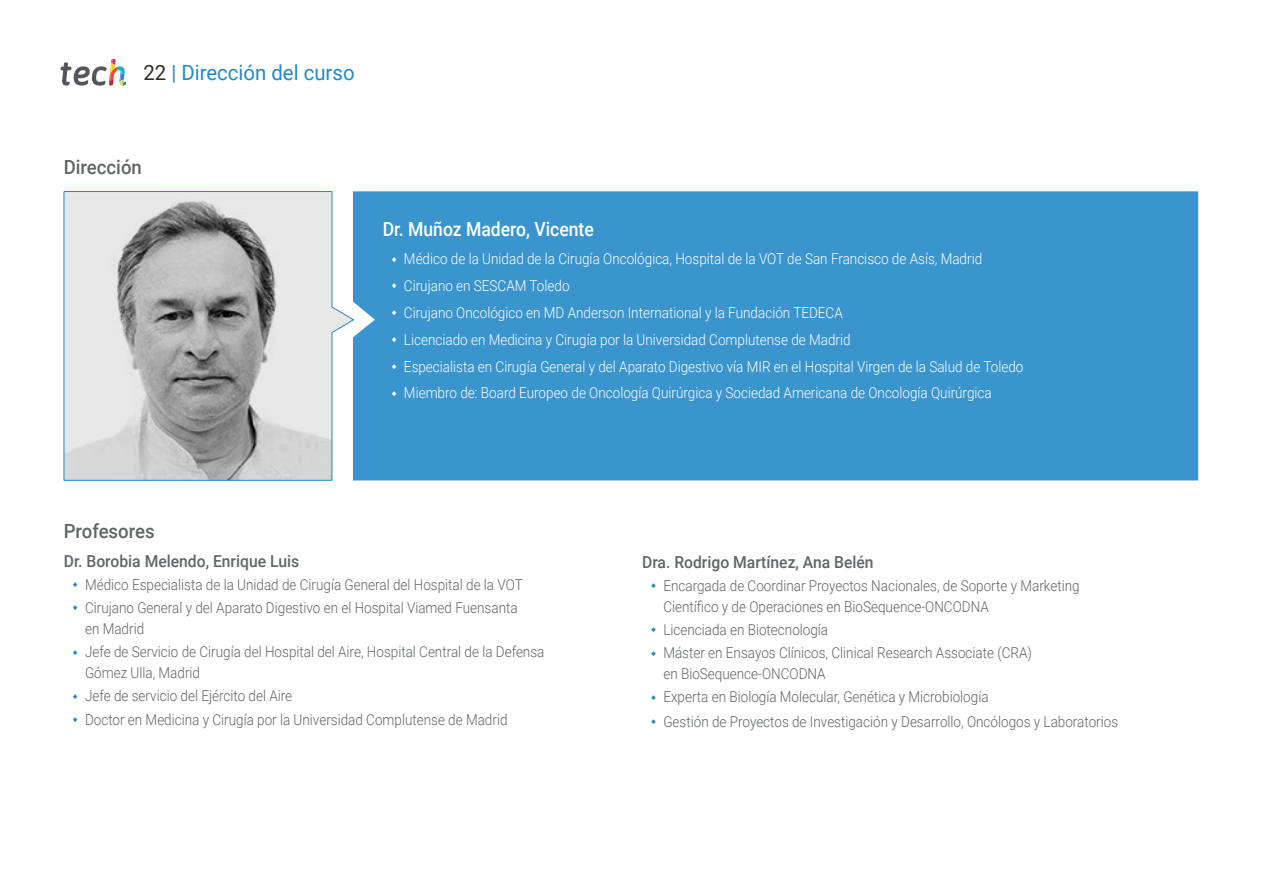
<style>
.page{position:relative;width:1263px;height:893px;background:#fff}
.page>*{position:absolute;margin:0;border:0;box-sizing:border-box;transform-origin:0 0}
.t1{font:21px "Roboto";color:#2488c9}
.t2{font:500 19.5px "Roboto";color:#fff;scale:.9 1}
.t3{font:500 19.5px "Roboto";color:#61646a;scale:.95 1}
.t4{font:500 16.5px "Roboto";color:#61646a;scale:.95 1}
.t5{font:300 15px/23.1px "Roboto";color:#61646a;scale:.9 1}
.t6{font:300 15px/26.7px "Roboto";color:#fff;scale:.9 1}
.s1{color:#312e20}
</style>
<div class="page">
<div style="left:354px;top:191px;width:844px;height:289px;background:#3a94ce"></div>
<svg style="left:64px;top:191px;width:290px;height:290px;background:#c3c5c6"></svg>
<svg style="left:61px;top:59px;width:65px;height:27px"></svg>
<svg style="left:392px;top:257px;width:5px;height:5px"></svg>
<svg style="left:392px;top:284px;width:5px;height:5px"></svg>
<svg style="left:392px;top:310px;width:5px;height:5px"></svg>
<svg style="left:392px;top:337px;width:5px;height:5px"></svg>
<svg style="left:392px;top:364px;width:5px;height:5px"></svg>
<svg style="left:392px;top:391px;width:5px;height:5px"></svg>
<h1 class="t1" style="left:144px;top:57px;width:213px"><span class="s1">22</span> | Dirección del curso</h1>
<h2 class="t3" style="left:64px;top:154px;width:84px">Dirección</h2>
<h2 class="t2" style="left:383px;top:215px;width:236px">Dr. Muñoz Madero, Vicente</h2>
<p class="t6" style="left:404px;top:245px;width:690px">Médico de la Unidad de la Cirugía Oncológica, Hospital de la VOT de San Francisco de Asís, Madrid Cirujano en SESCAM Toledo<br>Cirujano Oncológico en MD Anderson International y la Fundación TEDECA<br>Licenciado en Medicina y Cirugía por la Universidad Complutense de Madrid<br>Especialista en Cirugía General y del Aparato Digestivo vía MIR en el Hospital Virgen de la Salud de Toledo Miembro de: Board Europeo de Oncología Quirúrgica y Sociedad Americana de Oncología Quirúrgica</p>
<h2 class="t3" style="left:64px;top:517px;width:97px">Profesores</h2>
<p class="t4" style="left:64px;top:550px;width:249px">Dr. Borobia Melendo, Enrique Luis</p>
<p class="t5" style="left:85px;top:573px;width:488px">Médico Especialista de la Unidad de Cirugía General del Hospital de la VOT<br>Cirujano General y del Aparato Digestivo en el Hospital Viamed Fuensanta</p>
<p class="t5" style="left:85px;top:617px;width:512px">en Madrid<br>Jefe de Servicio de Cirugía del Hospital del Aire, Hospital Central de la Defensa</p>
<p class="t5" style="left:85px;top:661px;width:471px">Gómez Ulla, Madrid<br>Jefe de servicio del Ejército del Aire<br>Doctor en Medicina y Cirugía por la Universidad Complutense de Madrid</p>
<p class="t4" style="left:642px;top:551px;width:245px">Dra. Rodrigo Martínez, Ana Belén</p>
<p class="t5" style="left:663px;top:575px;width:464px;line-height:21px">Encargada de Coordinar Proyectos Nacionales, de Soporte y Marketing<br>Científico y de Operaciones en BioSequence-ONCODNA</p>
<p class="t5" style="left:663px;top:618px;width:411px">Licenciada en Biotecnología<br>Máster en Ensayos Clínicos, Clinical Research Associate (CRA)</p>
<p class="t5" style="left:663px;top:662px;width:363px">en BioSequence-ONCODNA<br>Experta en Biología Molecular, Genética y Microbiología</p>
<p class="t5" style="left:663px;top:710px;width:507px">Gestión de Proyectos de Investigación y Desarrollo, Oncólogos y Laboratorios</p>
</div>
